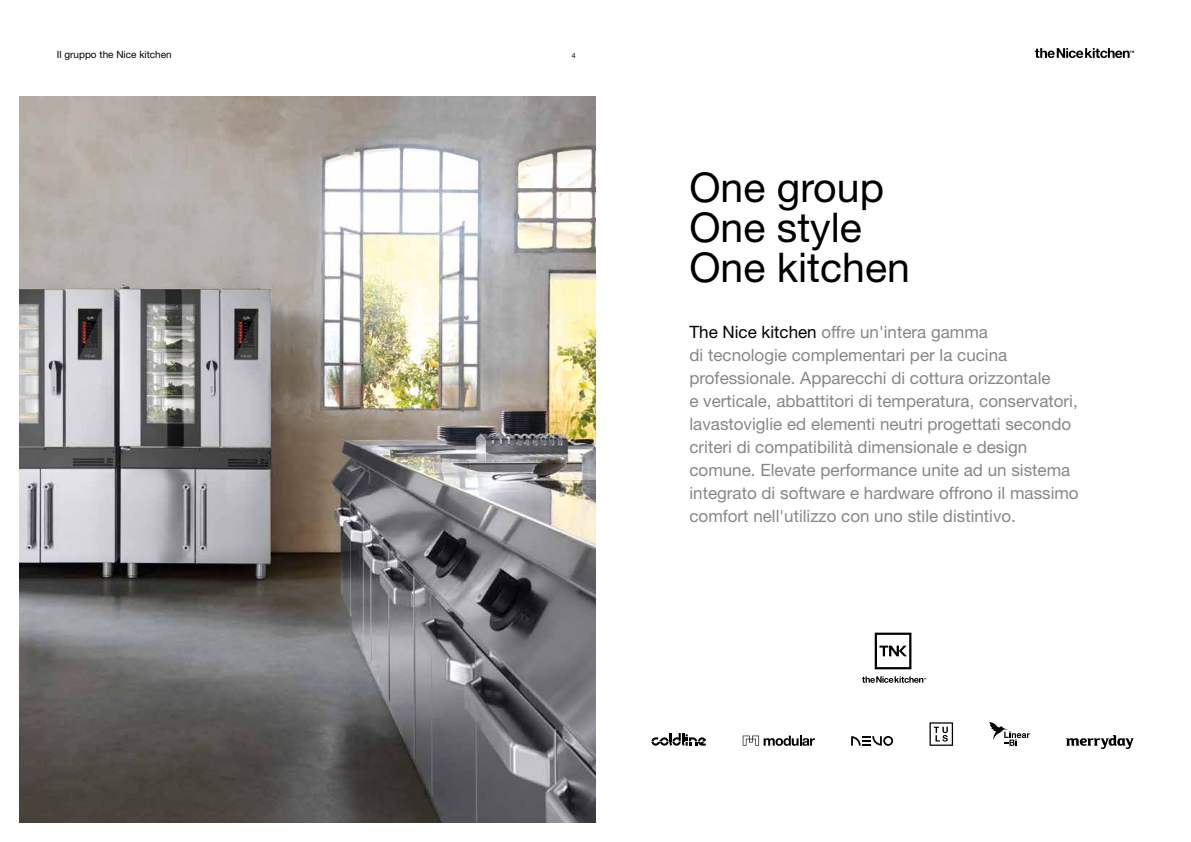
<style>
.page{position:relative;width:1191px;height:842px;background:#fff}
.page>*{position:absolute;margin:0;border:0;box-sizing:border-box;transform-origin:0 0}
.t1{font:41px/40px "Helvetica Neue LT Std";color:#000}
.t2{font:17px/23px "Helvetica Neue LT Std";color:#878787}
.t3{font:10px "Helvetica Neue LT Std";color:#000}
.t4{font:7px "Helvetica Neue LT Std";color:#000}
.s1{color:#000}
</style>
<div class="page">
<svg style="left:1034px;top:48px;width:100px;height:10px"></svg>
<img style="left:20px;top:96px;width:575px;height:726px">
<svg style="left:929px;top:722px;width:24px;height:24px"></svg>
<svg style="left:651px;top:733px;width:55px;height:13px"></svg>
<svg style="left:851px;top:736px;width:42px;height:10px"></svg>
<svg style="left:742px;top:736px;width:72px;height:10px"></svg>
<svg style="left:989px;top:722px;width:40px;height:24px"></svg>
<svg style="left:1066px;top:735px;width:67px;height:14px"></svg>
<svg style="left:874px;top:633px;width:37px;height:36px"></svg>
<svg style="left:862px;top:676px;width:64px;height:7px"></svg>
<p class="t3" style="left:57px;top:49px;width:116px">Il gruppo the Nice kitchen</p>
<p class="t4" style="left:572px;top:51px;width:5px">4</p>
<h1 class="t1" style="left:689px;top:167px;width:222px">One group<br>One style<br>One kitchen</h1>
<p class="t2" style="left:689px;top:320px;width:391px"><span class="s1">The Nice kitchen</span> offre un'intera gamma<br>di tecnologie complementari per la cucina professionale. Apparecchi di cottura orizzontale<br>e verticale, abbattitori di temperatura, conservatori, lavastoviglie ed elementi neutri progettati secondo criteri di compatibilità dimensionale e design comune. Elevate performance unite ad un sistema integrato di software e hardware offrono il massimo comfort nell'utilizzo con uno stile distintivo.</p>
</div>
